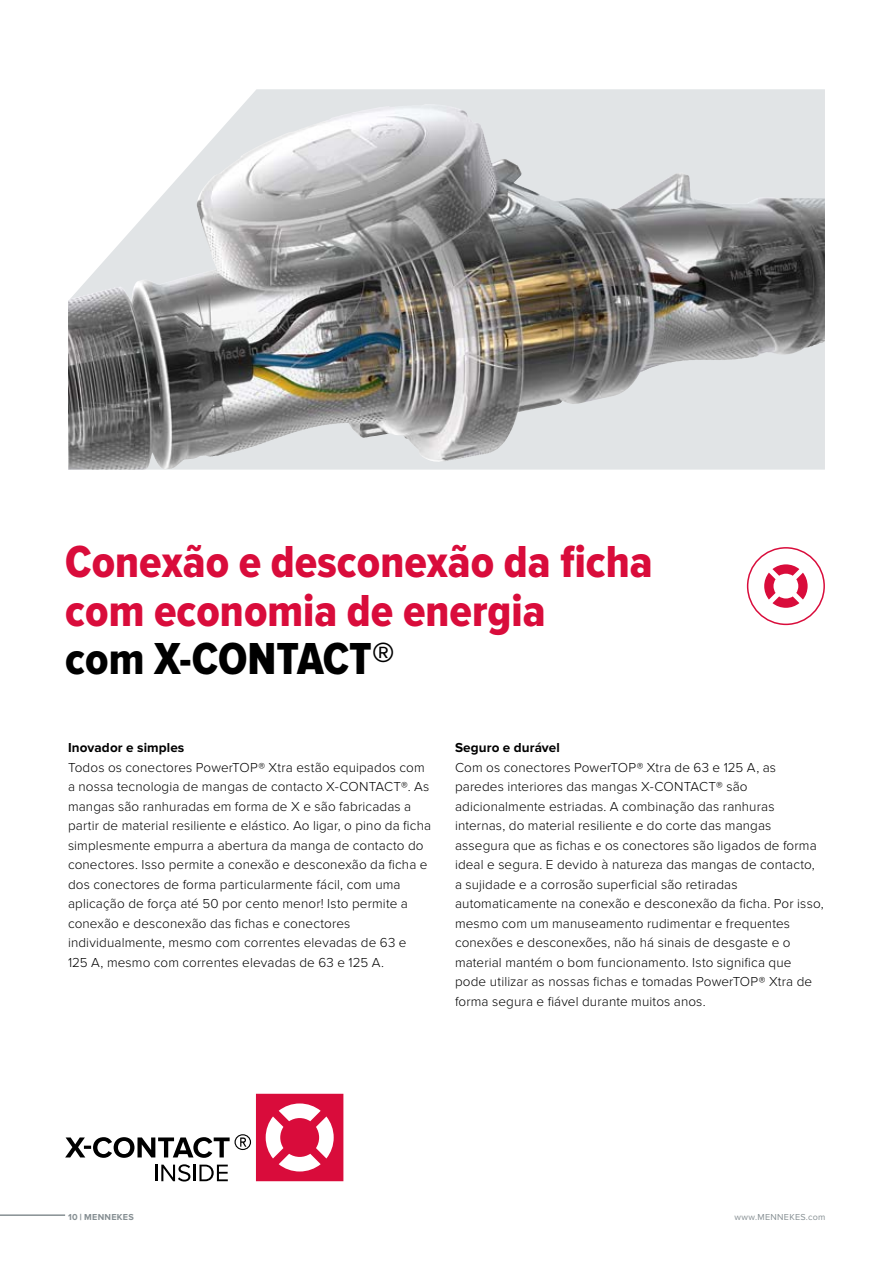
<style>
.page{position:relative;width:893px;height:1263px;background:#fff}
.page>*{position:absolute;margin:0;border:0;box-sizing:border-box;transform-origin:0 0}
.t1{font:46.5px/48.8px "Proxima Nova Cond Extrabld";color:#d90c3b}
.t2{font:46.5px "Proxima Nova Cond Extrabld";color:#000}
.t3{font:300 13.5px/19.5px "Proxima Nova";letter-spacing:.01em;color:#000}
.t4{font:700 13.5px "Proxima Nova";letter-spacing:.01em;color:#000}
.t5{font:9px "Proxima Nova";letter-spacing:.03em;color:#868f93}
.t6{font:700 9px "Proxima Nova";letter-spacing:.03em;color:#868f93}
.s1{font-family:"Proxima Nova Extrabld";font-weight:400}
</style>
<div class="page">
<div style="left:747px;top:547px;width:78px;height:78px;background:#fff;border:2px solid #d90c3b;border-radius:50%"></div>
<svg style="left:764px;top:564px;width:44px;height:44px"></svg>
<svg style="left:65px;top:1094px;width:278px;height:87px"></svg>
<svg style="left:68px;top:89px;width:757px;height:381px"></svg>
<img style="left:245px;top:105px;width:176px;height:49px">
<hr style="left:0;top:1214px;width:65px;height:2px;background:#868f93">
<h1 class="t1" style="left:65px;top:540px;width:589px">Conexão e desconexão da ficha com economia de energia</h1>
<h1 class="t2" style="left:65px;top:633px;width:331px">com X-CONTACT®</h1>
<p class="t4" style="left:68px;top:740px;width:118px">Inovador e simples</p>
<p class="t3" style="left:68px;top:758px;width:365px">Todos os conectores PowerTOP® Xtra estão equipados com a nossa tecnologia de mangas de contacto X-CONTACT®. As mangas são ranhuradas em forma de X e são fabricadas a partir de material resiliente e elástico. Ao ligar, o pino da ficha simplesmente empurra a abertura da manga de contacto do conectores. Isso permite a conexão e desconexão da ficha e dos conectores de forma particularmente fácil, com uma aplicação de força até 50 por cento menor! Isto permite a conexão e desconexão das fichas e conectores individualmente, mesmo com correntes elevadas de 63 e<br>125 A, mesmo com correntes elevadas de 63 e 125 A.</p>
<p class="t4" style="left:455px;top:740px;width:106px">Seguro e durável</p>
<p class="t3" style="left:455px;top:758px;width:370px">Com os conectores PowerTOP® Xtra de 63 e 125 A, as paredes interiores das mangas X-CONTACT® são adicionalmente estriadas. A combinação das ranhuras internas, do material resiliente e do corte das mangas assegura que as fichas e os conectores são ligados de forma ideal e segura. E devido à natureza das mangas de contacto, a sujidade e a corrosão superficial são retiradas automaticamente na conexão e desconexão da ficha. Por isso, mesmo com um manuseamento rudimentar e frequentes conexões e desconexões, não há sinais de desgaste e o material mantém o bom funcionamento. Isto significa que pode utilizar as nossas fichas e tomadas PowerTOP® Xtra de forma segura e fiável durante muitos anos.</p>
<p class="t6" style="left:68px;top:1212px;width:67px">10 <span class="s1">|</span> MENNEKES</p>
<p class="t5" style="left:734px;top:1212px;width:93px">www.MENNEKES.com</p>
</div>
